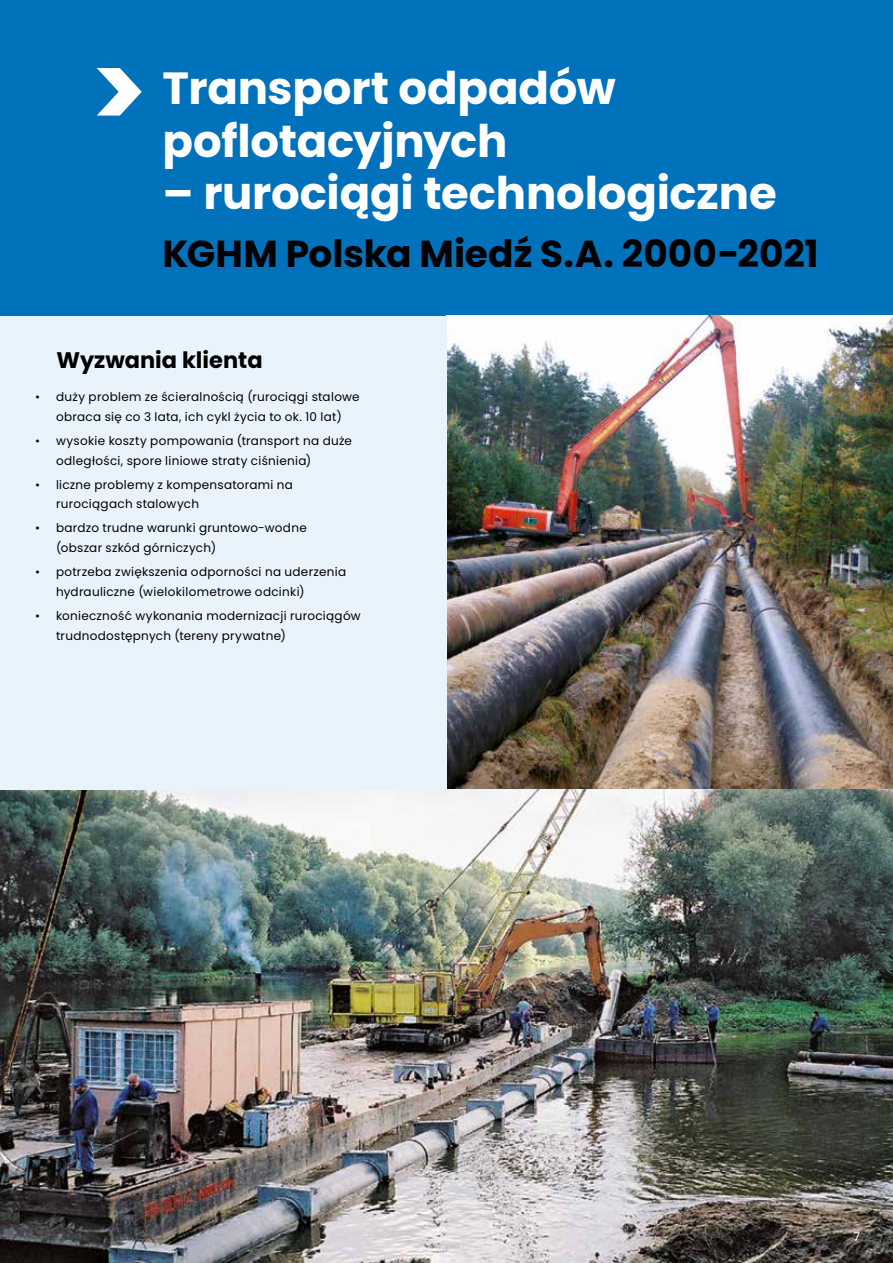
<style>
.page{position:relative;width:893px;height:1263px;background:#fff}
.page>*{position:absolute;margin:0;border:0;box-sizing:border-box;transform-origin:0 0}
.t1{font:700 45px/52.5px "Poppins";letter-spacing:-.005em;color:#fff}
.t2{font:700 37.5px "Poppins";color:#000}
.t3{font:700 22.5px "Poppins";color:#000}
.t4{font:12px/19.8px "Poppins";letter-spacing:.025em;color:#000}
.t5{font:12px "Poppins";color:#fff}
</style>
<div class="page">
<div style="left:0;top:0;width:893px;height:316px;background:#0071bb"></div>
<svg style="left:97px;top:68px;width:45px;height:48px"></svg>
<img style="left:446px;top:316px;width:447px;height:473px">
<img style="left:0;top:789px;width:893px;height:474px">
<div style="left:0;top:316px;width:446px;height:473px;background:#e9f3fc"></div>
<h1 class="t1" style="left:163px;top:63px;width:455px">Transport odpadów poflotacyjnych</h1>
<h1 class="t1" style="left:163px;top:168px;width:616px">– rurociągi technologiczne</h1>
<h2 class="t2" style="left:163px;top:232px;width:657px">KGHM Polska Miedź S.A. 2000-2021</h2>
<h3 class="t3" style="left:56px;top:347px;width:208px">Wyzwania klienta</h3>
<p class="t4" style="left:35px;top:387px;width:326px;text-align:center">• duży problem ze ścieralnością (rurociągi stalowe obraca się co 3 lata, ich cykl życia to ok. 10 lat)</p>
<p class="t4" style="left:56px;top:431px;width:297px;text-indent:-21px">• wysokie koszty pompowania (transport na duże odległości, spore liniowe straty ciśnienia)</p>
<p class="t4" style="left:56px;top:474px;width:238px;text-indent:-21px">• liczne problemy z kompensatorami na rurociągach stalowych</p>
<p class="t4" style="left:56px;top:518px;width:252px;text-indent:-21px">• bardzo trudne warunki gruntowo-wodne (obszar szkód górniczych)</p>
<p class="t4" style="left:56px;top:562px;width:292px;text-indent:-21px">• potrzeba zwiększenia odporności na uderzenia hydrauliczne (wielokilometrowe odcinki)</p>
<p class="t4" style="left:56px;top:606px;width:306px;text-indent:-21px">• konieczność wykonania modernizacji rurociągów trudnodostępnych (tereny prywatne)</p>
<p class="t5" style="left:853px;top:1229px;width:8px">7</p>
</div>
